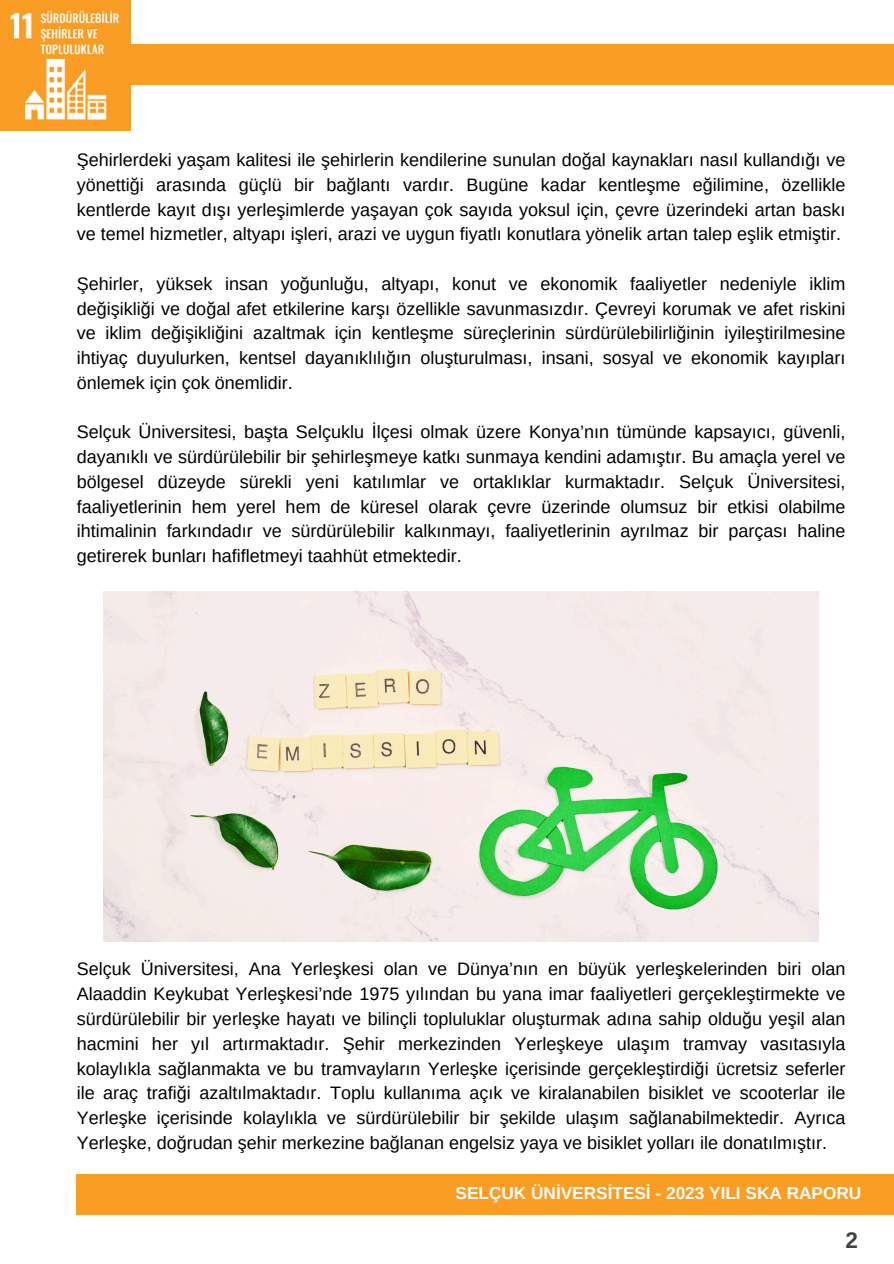
<style>
.page{position:relative;width:894px;height:1264px;background:#fff}
.page>*{position:absolute;margin:0;border:0;box-sizing:border-box;transform-origin:0 0}
.t1{font:700 22.5px "Arimo";color:#44423f}
.t2{font:18px/24.8px "Arimo";color:#000;text-align:justify}
.t3{font:700 17.25px "Arimo";color:#fffefd}
</style>
<div class="page">
<div style="left:77px;top:1174px;width:816px;height:40px;background:#f99d25"></div>
<div style="left:110px;top:44px;width:783px;height:40px;background:#f99d25"></div>
<img style="left:0;top:0;width:130px;height:130px">
<img style="left:104px;top:591px;width:714px;height:350px">
<p class="t2" style="left:77px;top:147px;width:770px">Şehirlerdeki yaşam kalitesi ile şehirlerin kendilerine sunulan doğal kaynakları nasıl kullandığı ve yönettiği arasında güçlü bir bağlantı vardır. Bugüne kadar kentleşme eğilimine, özellikle kentlerde kayıt dışı yerleşimlerde yaşayan çok sayıda yoksul için, çevre üzerindeki artan baskı ve temel hizmetler, altyapı işleri, arazi ve uygun fiyatlı konutlara yönelik artan talep eşlik etmiştir.</p>
<p class="t2" style="left:77px;top:271px;width:770px">Şehirler, yüksek insan yoğunluğu, altyapı, konut ve ekonomik faaliyetler nedeniyle iklim değişikliği ve doğal afet etkilerine karşı özellikle savunmasızdır. Çevreyi korumak ve afet riskini ve iklim değişikliğini azaltmak için kentleşme süreçlerinin sürdürülebilirliğinin iyileştirilmesine ihtiyaç duyulurken, kentsel dayanıklılığın oluşturulması, insani, sosyal ve ekonomik kayıpları önlemek için çok önemlidir.</p>
<h1 class="t2" style="left:77px;top:420px;width:770px">Selçuk Üniversitesi, başta Selçuklu İlçesi olmak üzere Konya’nın tümünde kapsayıcı, güvenli, dayanıklı ve sürdürülebilir bir şehirleşmeye katkı sunmaya kendini adamıştır. Bu amaçla yerel ve bölgesel düzeyde sürekli yeni katılımlar ve ortaklıklar kurmaktadır. Selçuk Üniversitesi, faaliyetlerinin hem yerel hem de küresel olarak çevre üzerinde olumsuz bir etkisi olabilme ihtimalinin farkındadır ve sürdürülebilir kalkınmayı, faaliyetlerinin ayrılmaz bir parçası haline getirerek bunları hafifletmeyi taahhüt etmektedir.</h1>
<p class="t2" style="left:77px;top:956px;width:770px">Selçuk Üniversitesi, Ana Yerleşkesi olan ve Dünya’nın en büyük yerleşkelerinden biri olan Alaaddin Keykubat Yerleşkesi’nde 1975 yılından bu yana imar faaliyetleri gerçekleştirmekte ve sürdürülebilir bir yerleşke hayatı ve bilinçli topluluklar oluşturmak adına sahip olduğu yeşil alan hacmini her yıl artırmaktadır. Şehir merkezinden Yerleşkeye ulaşım tramvay vasıtasıyla kolaylıkla sağlanmakta ve bu tramvayların Yerleşke içerisinde gerçekleştirdiği ücretsiz seferler ile araç trafiği azaltılmaktadır. Toplu kullanıma açık ve kiralanabilen bisiklet ve scooterlar ile Yerleşke içerisinde kolaylıkla ve sürdürülebilir bir şekilde ulaşım sağlanabilmektedir. Ayrıca Yerleşke, doğrudan şehir merkezine bağlanan engelsiz yaya ve bisiklet yolları ile donatılmıştır.</p>
<p class="t3" style="left:455px;top:1182px;width:407px">SELÇUK ÜNİVERSİTESİ - 2023 YILI SKA RAPORU</p>
<p class="t1" style="left:845px;top:1227px;width:14px">2</p>
</div>
